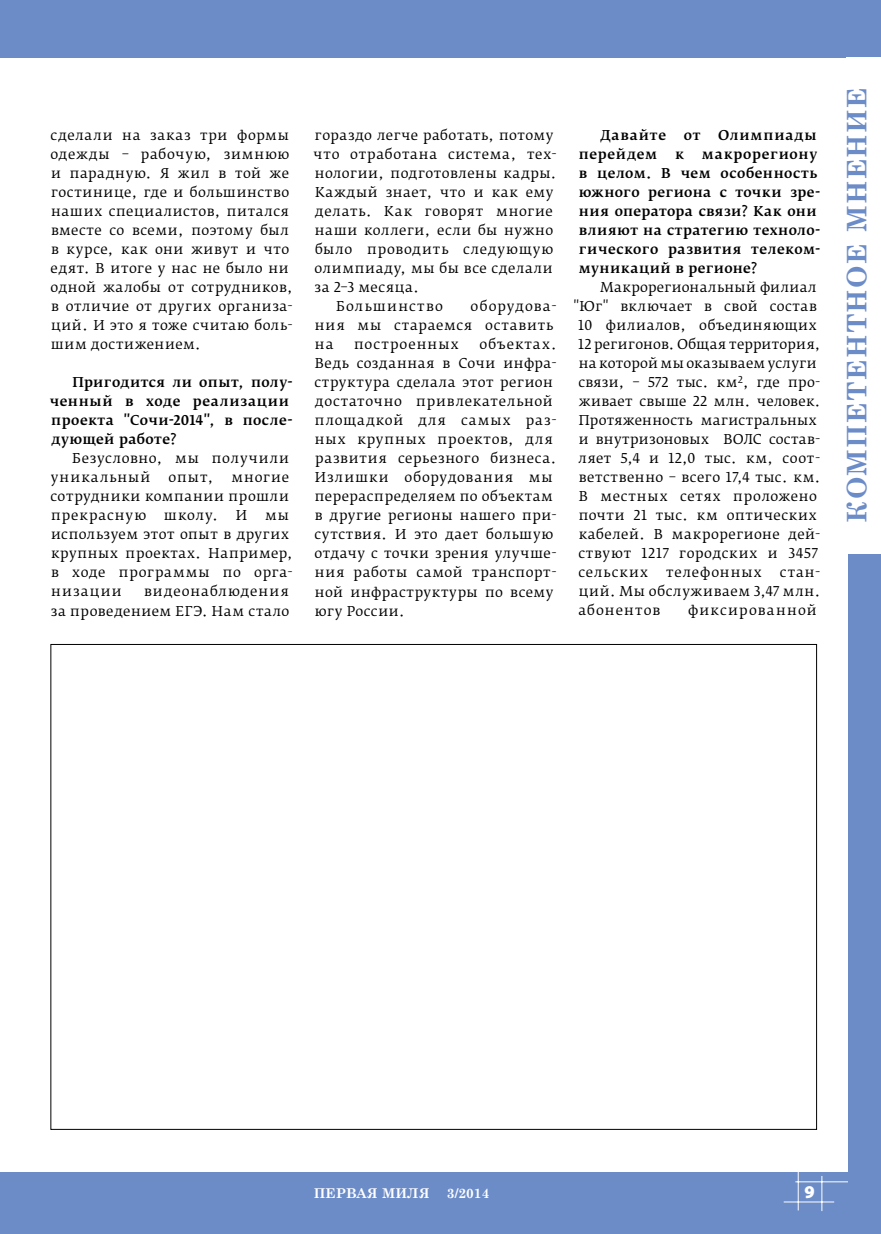
<style>
.page{position:relative;width:881px;height:1234px;background:#fff}
.page>*{position:absolute;margin:0;border:0;box-sizing:border-box;transform-origin:0 0}
.t1{font:700 27px "Century Schoolbook";letter-spacing:.05em;color:#6c8cc8}
.t2{font:900 18px "Myriad Pro";color:#fff}
.t3{font:13.5px/19px "Fedra Serif B Pro";letter-spacing:.045em;color:#000}
.t4{font:500 13.5px/19px "Fedra Serif B Pro";letter-spacing:.035em;color:#000}
.t5{font:13.5px "Fedra Serif B Pro";letter-spacing:.02em;color:#000}
.t6{font:13.5px/19px "Fedra Serif B Pro";letter-spacing:.065em;color:#000}
.t7{font:13.5px "Fedra Serif B Pro";letter-spacing:.015em;color:#000}
.t8{font:13.5px "Fedra Serif B Pro";letter-spacing:.01em;color:#000}
.t9{font:13.5px "Fedra Serif B Pro";letter-spacing:.085em;color:#000}
.t10{font:13.5px "Fedra Serif B Pro";letter-spacing:.075em;color:#000}
.t11{font:700 13.5px "Century Schoolbook";color:#fff}
.t12{font:500 13.5px "Fedra Serif B Pro";letter-spacing:.055em;color:#000}
.t13{font:500 13.5px "Fedra Serif B Pro";letter-spacing:.065em;color:#000}
</style>
<div class="page">
<div style="left:0;top:1172px;width:880px;height:61px;background:#6c8cc8"></div>
<hr style="left:783px;top:1201px;width:50px;height:1px;background:#fff">
<hr style="left:797px;top:1171px;width:1px;height:39px;background:#fff">
<hr style="left:821px;top:1175px;width:1px;height:35px;background:#fff">
<hr style="left:795px;top:1181px;width:85px;height:1px;background:#fff">
<div style="left:847px;top:0;width:33px;height:1233px;background:#6c8cc8"></div>
<div style="left:0;top:0;width:880px;height:57px;background:#6c8cc8"></div>
<div style="left:846px;top:57px;width:34px;height:496px;background:#fff"></div>
<p class="t3" style="left:51px;top:125px;width:243px">сделали на заказ три формы одежды – рабочую, зимнюю и парадную. Я жил в той же гостинице, где и большинство наших специалистов, питался вместе со всеми, поэтому был в курсе, как они живут и что едят. В итоге у нас не было ни одной жалобы от сотрудников, в отличие от других организа&shy;ций. И это я тоже считаю боль&shy;шим достижением.</p>
<p class="t4" style="left:50px;top:373px;width:244px;text-indent:23px">Пригодится ли опыт, полу&shy;ченный в ходе реализации проекта "Сочи-2014", в после&shy;дующей работе?</p>
<p class="t3" style="left:51px;top:449px;width:240px;text-indent:22px">Безусловно, мы получили уникальный</p>
<p class="t3" style="left:51px;top:468px;width:240px;text-align:justify;text-indent:181px">многие сотрудники компании прошли прекрасную</p>
<p class="t3" style="left:168px;top:468px;width:46px">опыт,</p>
<p class="t3" style="left:164px;top:506px;width:56px">школу.</p>
<p class="t3" style="left:236px;top:506px;width:13px">И</p>
<p class="t3" style="left:51px;top:506px;width:243px;text-indent:214px">мы используем этот опыт в других крупных проектах. Например, в ходе программы по орга&shy;низации</p>
<p class="t3" style="left:51px;top:582px;width:240px;text-align:right">видеонаблюдения<br>за проведением ЕГЭ. Нам стало</p>
<p class="t3" style="left:315px;top:125px;width:240px">гораздо легче работать, потому</p>
<p class="t3" style="left:313px;top:144px;width:244px">что отработана система, тех-</p>
<p class="t3" style="left:315px;top:163px;width:243px">нологии, подготовлены кадры.</p>
<p class="t3" style="left:315px;top:182px;width:240px">Каждый знает, что и как ему</p>
<p class="t3" style="left:315px;top:201px;width:239px">делать. Как говорят многие</p>
<p class="t3" style="left:315px;top:220px;width:240px">наши коллеги, если бы нужно</p>
<p class="t6" style="left:315px;top:239px;width:240px">было проводить следующую</p>
<p class="t3" style="left:314px;top:258px;width:240px">олимпиаду, мы бы все сделали</p>
<p class="t3" style="left:314px;top:277px;width:106px">за 2–3 месяца.</p>
<p class="t9" style="left:336px;top:298px;width:108px">Большинство</p>
<p class="t6" style="left:315px;top:296px;width:243px;text-indent:155px">оборудова&shy;ния мы стараемся оставить на</p>
<p class="t3" style="left:314px;top:335px;width:243px;text-indent:165px">объектах.<br>Ведь созданная в Сочи инфра&shy;структура сделала этот регион достаточно привлекательной площадкой для самых раз&shy;ных крупных проектов, для развития серьезного бизнеса.<br>Излишки оборудования мы перераспределяем по объектам в другие регионы нашего при&shy;сутствия. И это дает большую отдачу с точки зрения улучше&shy;ния работы самой транспорт&shy;ной инфраструктуры по всему югу России.</p>
<p class="t10" style="left:354px;top:336px;width:106px">построенных</p>
<p class="t13" style="left:600px;top:126px;width:67px">Давайте</p>
<p class="t4" style="left:683px;top:125px;width:18px">от</p>
<p class="t12" style="left:718px;top:126px;width:100px">Олимпиады</p>
<p class="t4" style="left:578px;top:144px;width:80px">перейдем</p>
<p class="t4" style="left:675px;top:144px;width:10px">к</p>
<p class="t4" style="left:578px;top:144px;width:243px;text-indent:123px">макрорегиону в целом. В чем особенность южного региона с точки зре&shy;ния оператора связи? Как они влияют на стратегию техноло&shy;гического развития телеком&shy;муникаций в регионе?</p>
<p class="t5" style="left:599px;top:279px;width:218px">Макрорегиональный филиал</p>
<p class="t3" style="left:573px;top:297px;width:245px">"Юг" включает в свой состав</p>
<p class="t3" style="left:578px;top:316px;width:240px">10 филиалов, объединяющих</p>
<p class="t7" style="left:578px;top:336px;width:244px">12 регигонов. Общая территория,</p>
<p class="t5" style="left:578px;top:355px;width:239px">на которой мы оказываем услуги</p>
<p class="t5" style="left:578px;top:374px;width:243px">связи, – 572 тыс. км<sup>2</sup>, где про-</p>
<p class="t5" style="left:578px;top:393px;width:243px">живает свыше 22 млн. человек.</p>
<p class="t5" style="left:578px;top:412px;width:239px">Протяженность магистральных</p>
<p class="t8" style="left:578px;top:431px;width:243px">и внутризоновых ВОЛС состав-</p>
<p class="t3" style="left:578px;top:449px;width:243px">ляет 5,4 и 12,0 тыс. км, соот-</p>
<p class="t3" style="left:578px;top:468px;width:243px">ветственно – всего 17,4 тыс. км.</p>
<p class="t3" style="left:578px;top:487px;width:240px">В местных сетях проложено</p>
<p class="t3" style="left:578px;top:506px;width:239px">почти 21 тыс. км оптических</p>
<p class="t3" style="left:578px;top:525px;width:243px">кабелей. В макрорегионе дей-</p>
<p class="t3" style="left:578px;top:544px;width:241px">ствуют 1217 городских и 3457</p>
<p class="t10" style="left:578px;top:564px;width:71px">сельских</p>
<p class="t6" style="left:666px;top:563px;width:97px">телефонных</p>
<p class="t3" style="left:578px;top:563px;width:243px;text-align:justify;text-indent:201px">стан&shy;ций. Мы обслуживаем 3,47 млн. абонентов</p>
<p class="t9" style="left:688px;top:602px;width:130px">фиксированной</p>
<h1 class="t1" style="left:835px;top:522px;width:437px;rotate:-90deg">КОМПЕТЕНТНОЕ МНЕНИЕ</h1>
<p class="t11" style="left:314px;top:1181px;width:117px">ПЕРВАЯ МИЛЯ</p>
<p class="t11" style="left:446px;top:1181px;width:44px">3/2014</p>
<h2 class="t2" style="left:804px;top:1181px;width:12px">9</h2>
</div>
